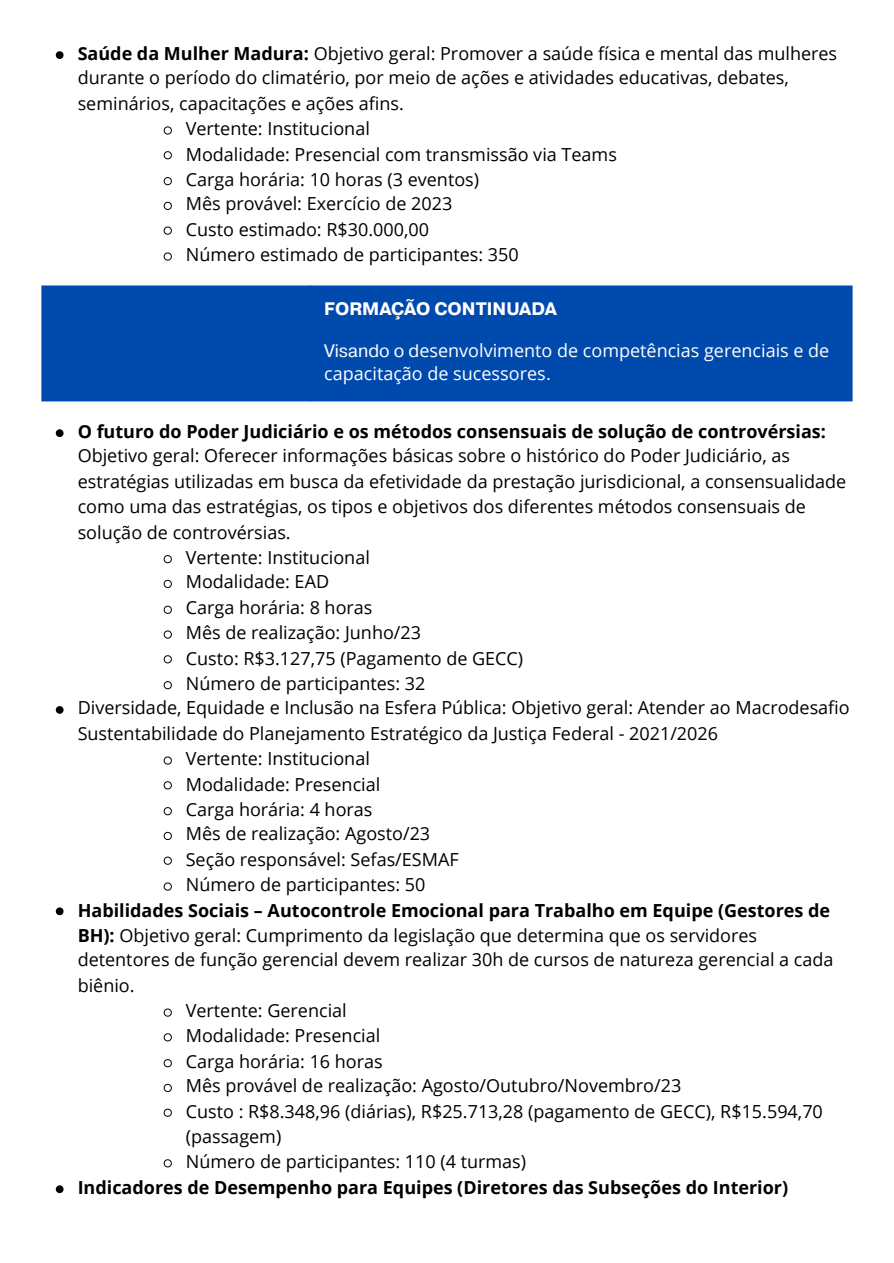
<style>
.page{position:relative;width:894px;height:1263px;background:#fff}
.page>*{position:absolute;margin:0;border:0;box-sizing:border-box;transform-origin:0 0}
.t1{font:18px/25.3px "Open Sans";color:#000}
.t2{font:18px/23.7px "Open Sans";color:#fff}
.t3{font:700 18px "Open Sans";color:#000}
.t4{font:700 18px "Pragmatica";color:#fff}
.s1{font-weight:700}
.s2{font-family:"Pragmatica"}
</style>
<div class="page">
<svg style="left:56px;top:51px;width:7px;height:8px"></svg>
<svg style="left:163px;top:126px;width:9px;height:9px"></svg>
<svg style="left:163px;top:151px;width:9px;height:9px"></svg>
<svg style="left:163px;top:177px;width:9px;height:8px"></svg>
<svg style="left:163px;top:202px;width:9px;height:8px"></svg>
<svg style="left:163px;top:226px;width:9px;height:9px"></svg>
<svg style="left:163px;top:252px;width:9px;height:9px"></svg>
<div style="left:42px;top:286px;width:810px;height:115px;background:#004aad"></div>
<svg style="left:56px;top:429px;width:7px;height:8px"></svg>
<svg style="left:163px;top:555px;width:9px;height:8px"></svg>
<svg style="left:163px;top:580px;width:9px;height:8px"></svg>
<svg style="left:163px;top:605px;width:9px;height:9px"></svg>
<svg style="left:163px;top:630px;width:9px;height:9px"></svg>
<svg style="left:163px;top:655px;width:9px;height:9px"></svg>
<svg style="left:163px;top:681px;width:9px;height:8px"></svg>
<svg style="left:56px;top:706px;width:7px;height:8px"></svg>
<svg style="left:163px;top:756px;width:9px;height:9px"></svg>
<svg style="left:163px;top:781px;width:9px;height:9px"></svg>
<svg style="left:163px;top:807px;width:9px;height:8px"></svg>
<svg style="left:163px;top:832px;width:9px;height:8px"></svg>
<svg style="left:163px;top:856px;width:9px;height:9px"></svg>
<svg style="left:163px;top:882px;width:9px;height:9px"></svg>
<svg style="left:56px;top:907px;width:7px;height:8px"></svg>
<svg style="left:163px;top:1008px;width:9px;height:9px"></svg>
<svg style="left:163px;top:1033px;width:9px;height:9px"></svg>
<svg style="left:163px;top:1059px;width:9px;height:8px"></svg>
<svg style="left:163px;top:1084px;width:9px;height:8px"></svg>
<svg style="left:163px;top:1108px;width:9px;height:9px"></svg>
<svg style="left:163px;top:1159px;width:9px;height:9px"></svg>
<svg style="left:56px;top:1185px;width:7px;height:8px"></svg>
<p class="t1" style="left:78px;top:40px;width:760px"><span class="s1">Saúde da Mulher Madura:</span> Objetivo geral: Promover a saúde física e mental das mulheres durante o período do climatério, por meio de ações e atividades educativas, debates, seminários, capacitações e ações afi ns.</p>
<p class="t1" style="left:186px;top:115px;width:185px">Vertente: Institucional</p>
<p class="t1" style="left:186px;top:141px;width:432px">Modalidade: Presencial com transmissão via Teams</p>
<p class="t1" style="left:186px;top:166px;width:295px">Carga horária: 10 horas (3 eventos)</p>
<p class="t1" style="left:186px;top:191px;width:268px">Mês provável: Exercício de 2023</p>
<p class="t1" style="left:186px;top:217px;width:245px">Custo estimado: R$30.000,00</p>
<p class="t1" style="left:186px;top:241px;width:334px">Número estimado de participantes: 350</p>
<h1 class="t4" style="left:324px;top:297px;width:234px">FORMAÇÃO CONTINUADA</h1>
<p class="t2" style="left:324px;top:338px;width:506px"><span class="s2">Visando o d</span>esenvolvimento de competências gerenciais e de capacitação de sucessores<span class="s2">.</span></p>
<p class="t1" style="left:78px;top:418px;width:769px"><span class="s1">O futuro do Poder Judiciário e os métodos consensuais de solução de controvérsias:<br></span>Objetivo geral: Oferecer informações básicas sobre o histórico do Poder Judiciário, as estratégias utilizadas em busca da efetividade da prestação jurisdicional, a consensualidade como uma das estratégias, os tipos e objetivos dos diferentes métodos consensuais de solução de controvérsias.</p>
<p class="t1" style="left:186px;top:544px;width:185px">Vertente: Institucional</p>
<p class="t1" style="left:186px;top:569px;width:145px">Modalidade: EAD</p>
<p class="t1" style="left:186px;top:595px;width:188px">Carga horária: 8 horas</p>
<p class="t1" style="left:186px;top:619px;width:237px">Mês de realização: Junho/23</p>
<p class="t1" style="left:186px;top:645px;width:339px">Custo: R$3.127,75 (Pagamento de GECC)</p>
<p class="t1" style="left:186px;top:670px;width:241px">Número de participantes: 32</p>
<p class="t1" style="left:78px;top:694px;width:773px;line-height:25.8px">Diversidade, Equidade e Inclusão na Esfera Pública: Objetivo geral: Atender ao Macrodesafio<br>Sustentabilidade do Planejamento Estratégico da Justiça Federal - 2021/2026</p>
<p class="t1" style="left:186px;top:745px;width:185px">Vertente: Institucional</p>
<p class="t1" style="left:186px;top:771px;width:196px">Modalidade: Presencial</p>
<p class="t1" style="left:186px;top:796px;width:188px">Carga horária: 4 horas</p>
<p class="t1" style="left:186px;top:821px;width:246px">Mês de realização: Agosto/23</p>
<p class="t1" style="left:186px;top:847px;width:274px">Seção responsável: Sefas/ESMAF</p>
<p class="t1" style="left:186px;top:871px;width:241px">Número de participantes: 50</p>
<p class="t1" style="left:78px;top:897px;width:757px"><span class="s1">Habilidades Sociais – Autocontrole Emocional para Trabalho em Equipe (Gestores de BH):</span> Objetivo geral: Cumprimento da legislação que determina que os servidores detentores de função gerencial devem realizar 30h de cursos de natureza gerencial a cada biênio.</p>
<p class="t1" style="left:186px;top:997px;width:162px">Vertente: Gerencial</p>
<p class="t1" style="left:186px;top:1022px;width:196px">Modalidade: Presencial</p>
<p class="t1" style="left:186px;top:1048px;width:198px">Carga horária: 16 horas</p>
<p class="t1" style="left:186px;top:1073px;width:497px">Mês provável de realização: Agosto/Outubro/Novembro/23</p>
<p class="t1" style="left:186px;top:1099px;width:638px;line-height:24.8px">Custo : R$8.348,96 (diárias), R$25.713,28 (pagamento de GECC), R$15.594,70 (passagem)</p>
<p class="t1" style="left:186px;top:1148px;width:342px">Número de participantes: 110 (4 turmas)</p>
<p class="t3" style="left:78px;top:1174px;width:711px">Indicadores de Desempenho para Equipes (Diretores das Subseções do Interior)</p>
</div>
